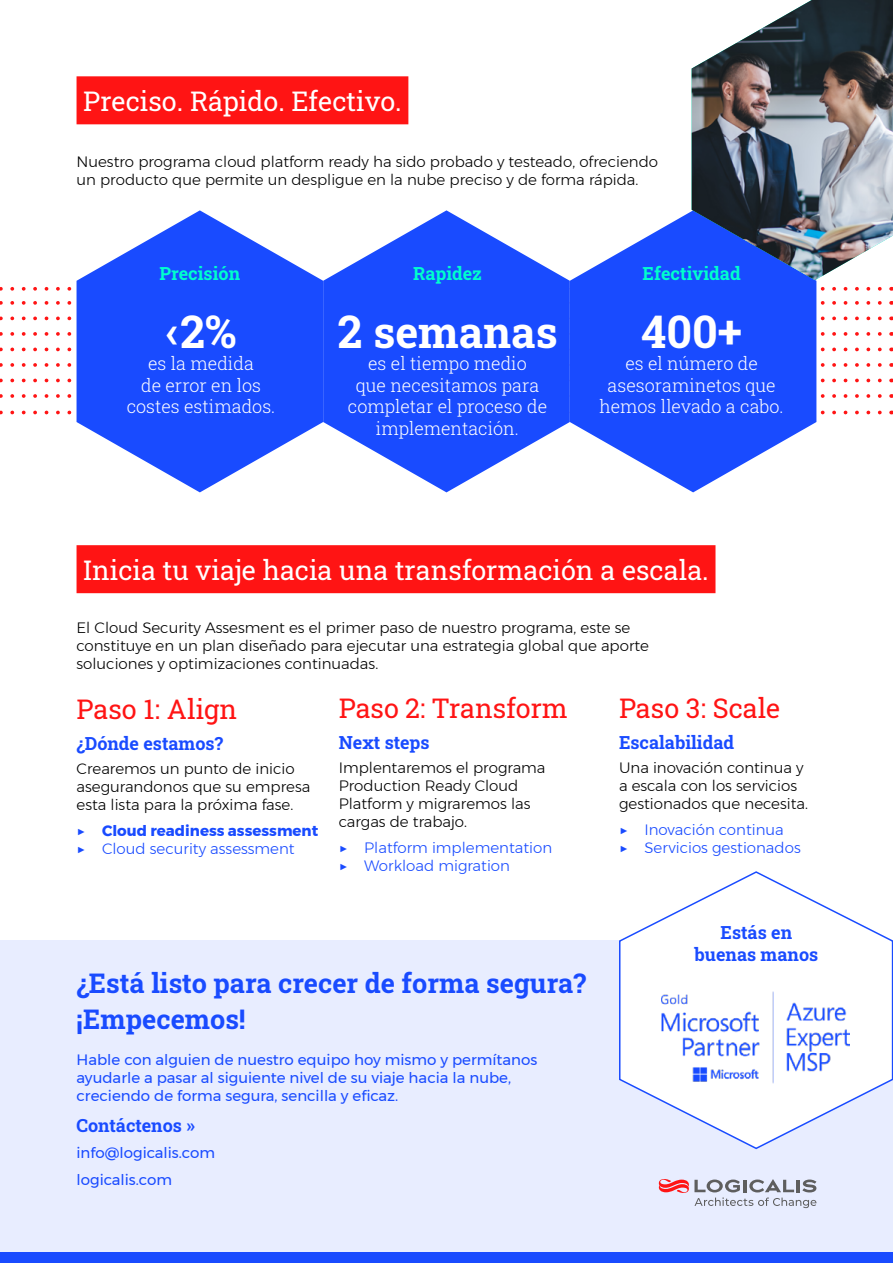
<style>
.page{position:relative;width:893px;height:1263px;background:#fff}
.page>*{position:absolute;margin:0;border:0;box-sizing:border-box;transform-origin:0 0}
.t1{font:700 45px "Roboto Slab";color:#fff}
.t2{font:700 43.5px "Roboto Slab";color:#fff}
.t3{font:27px "Roboto Slab";color:#fff}
.t4{font:700 27px/36px "Roboto Slab";color:#194bff}
.t5{font:27px "Roboto Slab";color:#ff1414}
.t6{font:300 18px/21.6px "Roboto Slab";color:#fff;text-align:center}
.t7{font:700 18px/21.6px "Roboto Slab";color:#194bff;text-align:center}
.t8{font:700 18px "Roboto Slab";color:#00ffcd}
.t9{font:300 15px/18px "Montserrat";color:#000}
.t10{font:15px/18px "Montserrat";color:#194bff}
.t11{font:300 15px/18px "Montserrat";color:#194bff}
.t12{font:700 15px "Montserrat";color:#194bff}
.s1{font-size:45px}
</style>
<div class="page">
<div style="left:0;top:940px;width:893px;height:323px;background:#e8edff"></div>
<div style="left:0;top:1252px;width:893px;height:11px;background:#194bff"></div>
<svg style="left:0;top:287px;width:880px;height:4px"></svg>
<svg style="left:0;top:301px;width:880px;height:4px"></svg>
<svg style="left:0;top:394px;width:880px;height:4px"></svg>
<svg style="left:0;top:316px;width:880px;height:4px"></svg>
<svg style="left:0;top:332px;width:880px;height:4px"></svg>
<svg style="left:0;top:348px;width:880px;height:3px"></svg>
<svg style="left:0;top:363px;width:880px;height:4px"></svg>
<svg style="left:0;top:379px;width:880px;height:3px"></svg>
<svg style="left:0;top:411px;width:880px;height:3px"></svg>
<svg style="left:570px;top:211px;width:246px;height:281px;fill:#194bff"></svg>
<svg style="left:323px;top:210px;width:247px;height:282px;fill:#194bff"></svg>
<svg style="left:77px;top:210px;width:246px;height:282px;fill:#194bff"></svg>
<img style="left:692px;top:0;width:201px;height:280px">
<svg style="left:619px;top:871px;width:274px;height:279px"></svg>
<div style="left:77px;top:76px;width:331px;height:48px;background:#ff1414"></div>
<svg style="left:659px;top:1179px;width:157px;height:29px"></svg>
<div style="left:77px;top:545px;width:638px;height:48px;background:#ff1414"></div>
<img style="left:662px;top:992px;width:188px;height:91px">
<h3 class="t3" style="left:83px;top:83px;width:320px">Preciso. Rápido. Efectivo.</h3>
<p class="t9" style="left:77px;top:153px;width:583px">Nuestro programa cloud platform ready ha sido probado y testeado, ofreciendo un producto que permite un despligue en la nube preciso y de forma rápida.</p>
<p class="t8" style="left:160px;top:261px;width:82px">Precisión</p>
<p class="t8" style="left:413px;top:261px;width:70px">Rapidez</p>
<p class="t8" style="left:642px;top:261px;width:100px">Efectividad</p>
<h1 class="t1" style="left:166px;top:301px;width:72px">‹2%</h1>
<p class="t6" style="left:127px;top:352px;width:150px">es la medida<br>de error en los costes estimados.</p>
<h2 class="t2" style="left:337px;top:303px;width:222px"><span class="s1">2</span> semanas</h2>
<p class="t6" style="left:348px;top:352px;width:201px">es el tiempo medio<br>que necesitamos para completar el proceso de implementación.</p>
<h1 class="t1" style="left:641px;top:301px;width:102px">400+</h1>
<p class="t6" style="left:600px;top:352px;width:186px">es el número de asesoraminetos que hemos llevado a cabo.</p>
<h3 class="t3" style="left:83px;top:551px;width:627px">Inicia tu viaje hacia una transformación a escala.</h3>
<p class="t9" style="left:77px;top:619px;width:574px">El Cloud Security Assesment es el primer paso de nuestro programa, este se constituye en un plan diseñado para ejecutar una estrategia global que aporte soluciones y optimizaciones continuadas.</p>
<h3 class="t5" style="left:77px;top:691px;width:162px">Paso 1: Align</h3>
<p class="t7" style="left:77px;top:732px;width:148px">¿Dónde estamos?</p>
<p class="t9" style="left:77px;top:760px;width:235px">Crearemos un punto de inicio asegurandonos que su empresa esta lista para la próxima fase.</p>
<p class="t12" style="left:77px;top:818px;width:243px">▶ Cloud readiness assessment</p>
<p class="t11" style="left:77px;top:839px;width:220px">▶ Cloud security assessment</p>
<h3 class="t5" style="left:339px;top:690px;width:231px">Paso 2: Transform</h3>
<p class="t7" style="left:339px;top:732px;width:92px">Next steps</p>
<p class="t9" style="left:339px;top:759px;width:208px">Implentaremos el programa<br>Production Ready Cloud<br>Platform y migraremos las cargas de trabajo.</p>
<p class="t11" style="left:339px;top:838px;width:215px">▶ Platform implementation ▶ Workload migration</p>
<h3 class="t4" style="left:77px;top:965px;width:511px">¿Está listo para crecer de forma segura? ¡Empecemos!</h3>
<p class="t10" style="left:77px;top:1051px;width:462px">Hable con alguien de nuestro equipo hoy mismo y permítanos ayudarle a pasar al siguiente nivel de su viaje hacia la nube, creciendo de forma segura, sencilla y eficaz.</p>
<p class="t7" style="left:77px;top:1114px;width:120px">Contáctenos »</p>
<p class="t10" style="left:77px;top:1139px;width:140px;line-height:26.5px">info@logicalis.com logicalis.com</p>
<h3 class="t5" style="left:619px;top:690px;width:163px">Paso 3: Scale</h3>
<p class="t7" style="left:619px;top:732px;width:117px">Escalabilidad</p>
<p class="t9" style="left:619px;top:759px;width:190px">Una inovación continua y a escala con los servicios gestionados que necesita.</p>
<p class="t11" style="left:619px;top:820px;width:183px">▶ Inovación continua<br>▶ Servicios gestionados</p>
<p class="t7" style="left:694px;top:921px;width:125px">Estás en buenas manos</p>
</div>
